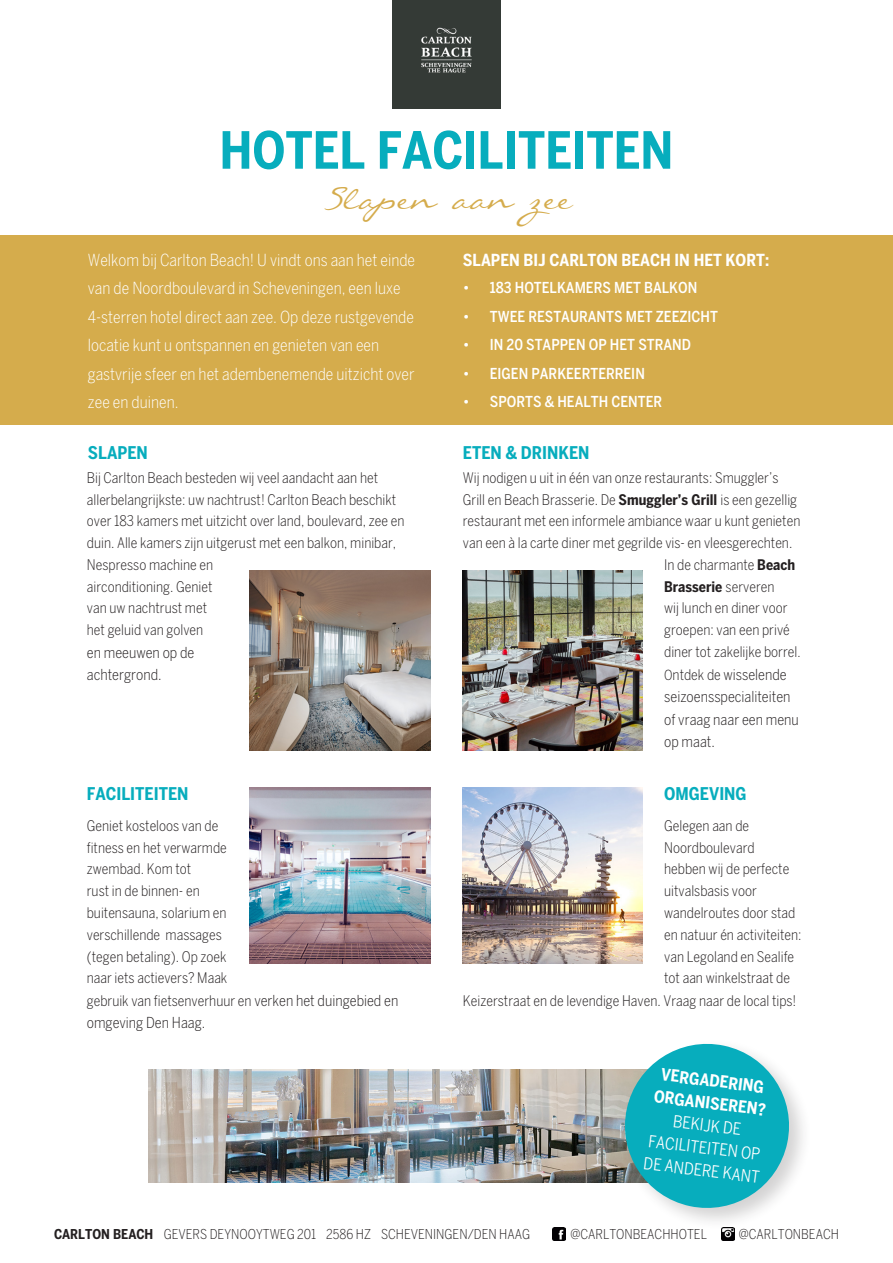
<style>
.page{position:relative;width:893px;height:1263px;background:#fff}
.page>*{position:absolute;margin:0;border:0;box-sizing:border-box;transform-origin:0 0}
.t1{font:700 condensed 50.7px "Benton Sans";color:#07adbd}
.t2{font:43.5px "Callie Hand";color:#d5ac4c}
.t3{font:700 condensed 17.4px "Benton Sans";color:#07adbd}
.t4{font:300 condensed 16.5px/28.5px "Benton Sans";color:#fff}
.t5{font:700 condensed 16.5px/22.5px "Benton Sans";color:#fff;text-align:center}
.t6{font:condensed 16.5px/22.5px "Benton Sans";color:#fff}
.t7{font:500 condensed 15px "Benton Sans";color:#fff}
.t8{font:300 condensed 15px/22.5px "Benton Sans";color:#231f20}
.t9{font:300 condensed 14.55px/21.9px "Benton Sans";color:#231f20}
.t10{font:700 condensed 14.55px "Benton Sans";color:#231f20}
.t11{font:300 condensed 13.5px "Benton Sans";color:#231f20}
.s1{font-size:15px}
.s2{font-weight:700}
.s3{font-weight:300}
.s4{font-size:13.8px}
.s5{font-size:14.55px}
.s6{font-weight:400}
</style>
<div class="page">
<img style="left:392px;top:0;width:109px;height:108px">
<div style="left:0;top:236px;width:893px;height:189px;background:#d5ac4c"></div>
<img style="left:250px;top:570px;width:180px;height:180px">
<img style="left:463px;top:570px;width:180px;height:180px">
<img style="left:250px;top:787px;width:180px;height:177px">
<img style="left:463px;top:787px;width:180px;height:177px">
<img style="left:149px;top:1070px;width:468px;height:112px">
<div style="left:621px;top:1038px;width:191px;height:192px;background:#231f20;opacity:.2"></div>
<svg style="left:617px;top:1038px;width:180px;height:177px"></svg>
<svg style="left:553px;top:1227px;width:13px;height:13px"></svg>
<svg style="left:721px;top:1227px;width:13px;height:13px"></svg>
<p class="t1" style="left:220px;top:120px;width:455px">HOTEL FACILITEITEN</p>
<p class="t2" style="left:320px;top:183px;width:255px">Slapen aan zee</p>
<p class="t4" style="left:88px;top:246px;width:329px">Welkom bij Carlton Beach! U vindt ons aan het einde van de Noordboulevard in Scheveningen, een luxe 4-sterren hotel direct aan zee. Op deze rustgevende locatie kunt u ontspannen en genieten van een gastvrije sfeer en het adembenemende uitzicht over zee en duinen.</p>
<p class="t3" style="left:88px;top:442px;width:62px">SLAPEN</p>
<p class="t9" style="left:87px;top:467px;width:319px">Bij Carlton Beach besteden wij veel aandacht aan het allerbelangrijkste: uw nachtrust! Carlton Beach beschikt over 183 kamers met uitzicht over land, boulevard, zee en duin. Alle kamers zijn uitgerust met een balkon, minibar, Nespresso machine en<br>airconditioning. Geniet<br>van uw nachtrust met<br>het geluid van golven</p>
<p class="t8" style="left:87px;top:641px;width:109px">en meeuwen op de achtergrond.</p>
<p class="t3" style="left:87px;top:784px;width:103px">FACILITEITEN</p>
<p class="t9" style="left:87px;top:815px;width:313px">Geniet kosteloos van de<br>fitness en het verwarmde<br>zwembad. Kom tot<br>rust in de binnen- en<br>buitensauna, solarium en<br>verschillende massages<br>(tegen betaling). Op zoek<br>naar iets actievers? Maak<br>gebruik van fietsenverhuur en <span class="s1">verken het duingebied en</span></p>
<p class="t8" style="left:87px;top:1011px;width:120px">omgeving Den Haag.</p>
<p class="t5" style="left:463px;top:248px;width:308px">SLAPEN BIJ CARLTON BEACH IN HET KORT:</p>
<p class="t7" style="left:463px;top:279px;width:236px">• 183 HOTELKAMERS MET BALKON</p>
<p class="t7" style="left:463px;top:308px;width:257px">• TWEE RESTAURANTS MET ZEEZICHT</p>
<p class="t7" style="left:463px;top:336px;width:230px">• IN 20 STAPPEN OP HET STRAND</p>
<p class="t7" style="left:463px;top:365px;width:184px">• EIGEN PARKEERTERREIN</p>
<p class="t7" style="left:463px;top:393px;width:201px">• SPORTS &amp; HEALTH CENTER</p>
<p class="t3" style="left:463px;top:442px;width:128px">ETEN &amp; DRINKEN</p>
<p class="t9" style="left:463px;top:467px;width:317px">Wij nodigen u uit in één van onze restaurants: Smuggler’s</p>
<p class="t9" style="left:463px;top:488px;width:336px">Grill en Beach Brasserie. De <span class="s2">Smuggler’s Grill</span> is een gezellig</p>
<p class="t9" style="left:463px;top:510px;width:339px">restaurant met een informele ambiance waar u kunt genieten</p>
<p class="t9" style="left:463px;top:532px;width:331px">van een à la carte diner met gegrilde vis- en vleesgerechten.</p>
<p class="t9" style="left:664px;top:554px;width:132px">In de charmante <span class="s2">Beach</span></p>
<p class="t10" style="left:664px;top:578px;width:112px">Brasserie <span class="s3">serveren</span></p>
<p class="t9" style="left:664px;top:597px;width:125px">wij lunch en diner voor</p>
<p class="t9" style="left:664px;top:619px;width:127px">groepen: van een privé</p>
<p class="t9" style="left:664px;top:641px;width:138px">diner tot zakelijke borrel<span class="s4">.</span></p>
<p class="t8" style="left:664px;top:663px;width:136px"><span class="s4">O</span><span class="s5">ntdek de</span> wisselende seizoensspecialiteiten of vraag naar een menu op maat.</p>
<p class="t3" style="left:664px;top:784px;width:84px">OMGEVING</p>
<p class="t9" style="left:664px;top:815px;width:86px">Gelegen aan de</p>
<p class="t9" style="left:664px;top:836px;width:92px">Noordboulevard</p>
<p class="t9" style="left:664px;top:858px;width:127px">hebben wij de perfecte</p>
<p class="t9" style="left:664px;top:880px;width:94px">uitvalsbasis voor</p>
<p class="t9" style="left:664px;top:902px;width:133px">wandelroutes door stad</p>
<p class="t9" style="left:664px;top:923px;width:139px">en natuur én activiteiten:</p>
<p class="t9" style="left:664px;top:945px;width:132px">van Legoland en Sealife</p>
<p class="t9" style="left:664px;top:967px;width:127px">tot aan winkelstraat de</p>
<p class="t9" style="left:463px;top:989px;width:335px">Keizerstraat en de levendige Haven. Vraag naar de local tips!</p>
<p class="t5" style="left:663px;top:1063px;width:105px;rotate:7deg">VERGADERING</p>
<p class="t5" style="left:656px;top:1085px;width:114px;rotate:7deg">ORGANISEREN?<br><span class="s6">BEKIJK DE</span></p>
<p class="t6" style="left:648px;top:1129px;width:118px;rotate:7deg">FACILITEITEN OP<br>DE ANDERE KANT</p>
<p class="t11" style="left:54px;top:1226px;width:478px"><span class="s2">CARLTON BEACH</span> GEVERS DEYNOOYTWEG 201 2586 HZ SCHEVENINGEN/DEN HAAG</p>
<p class="t11" style="left:570px;top:1226px;width:138px">@CARLTONBEACHHOTEL</p>
<p class="t11" style="left:739px;top:1226px;width:102px">@CARLTONBEACH</p>
</div>
